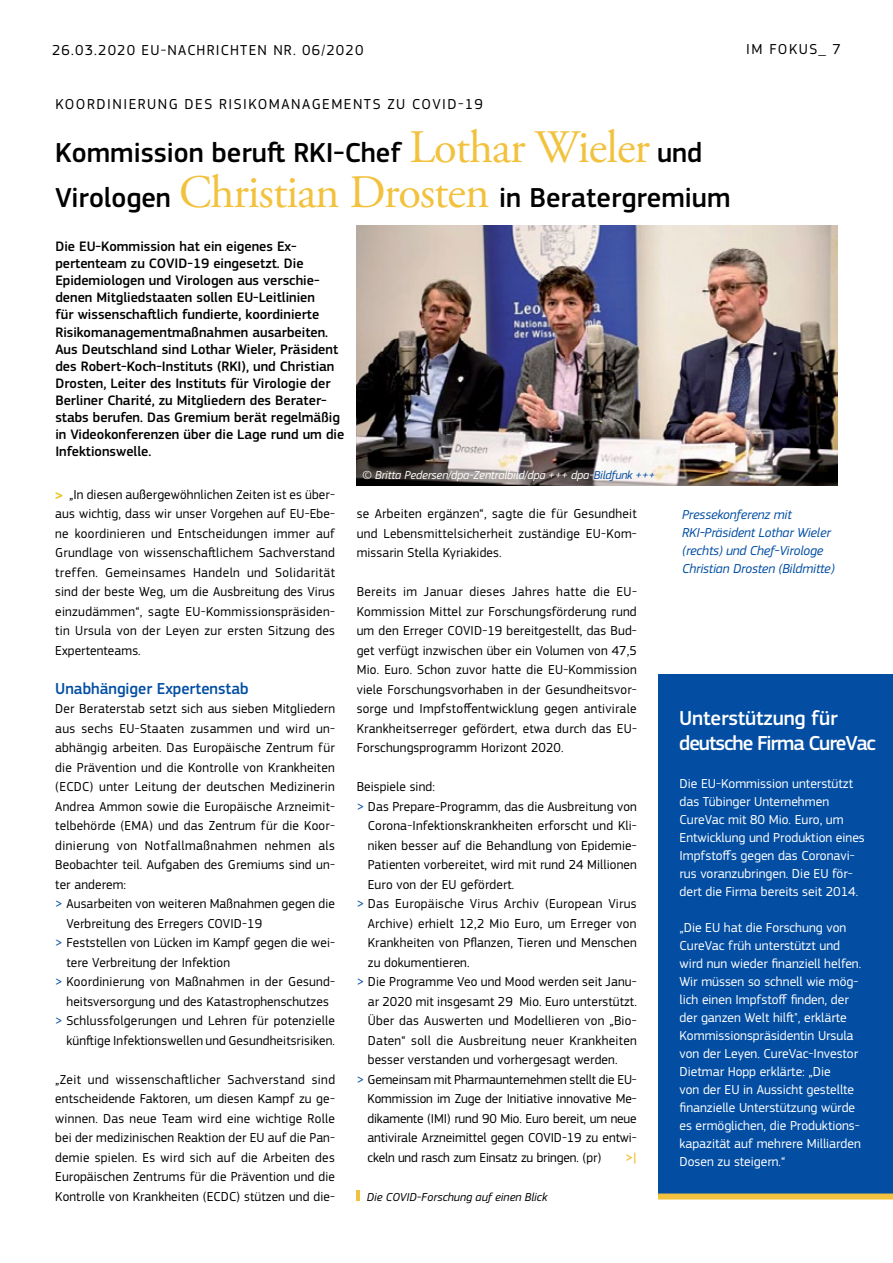
<style>
.page{position:relative;width:893px;height:1263px;background:#fff}
.page>*{position:absolute;margin:0;border:0;box-sizing:border-box;transform-origin:0 0}
.t1{font:500 28.5px/45px "EC Square Sans Pro";color:#000}
.t2{font:500 21px/25.5px "EC Square Sans Pro";letter-spacing:-.05em;color:#fff}
.t3{font:500 16.5px "EC Square Sans Pro";color:#034ea2}
.t4{font:15px "EC Square Sans Pro";letter-spacing:.08em;color:#000}
.t5{font:500 14.25px/17.1px "EC Square Sans Pro";color:#000}
.t6{font:13.5px/19.5px "EC Square Sans Pro";letter-spacing:.01em;color:#000;text-align:justify}
.t7{font:13.5px/18px "EC Square Sans Pro";color:#fff}
.t8{font:13.5px "EC Square Sans Pro";letter-spacing:-.01em;color:#000}
.t9{font:italic 13.5px/18px "EC Square Sans Pro";letter-spacing:-.01em;color:#034ea2}
.t10{font:13.5px "EC Square Sans Pro";letter-spacing:.035em;color:#000}
.t11{font:500 13.5px "EC Square Sans Pro";color:#f2c23e}
.t12{font:italic 12px "EC Square Sans Pro";letter-spacing:-.01em;color:#fff}
.t13{font:italic 12px "EC Square Sans Pro";color:#000}
.s1{font-family:"Adobe Garamond Pro";font-weight:400;font-size:46.5px;color:#f2c23e}
.s2{font-family:"Helvetica Neue LT";font-weight:700;font-stretch:condensed;color:#edc52a}
.s3{color:#034ea2}
</style>
<div class="page">
<svg style="left:357px;top:1191px;width:3px;height:10px"></svg>
<div style="left:658px;top:674px;width:235px;height:522px;background:#034ea2"></div>
<div style="left:658px;top:1193px;width:235px;height:6px;background:#f2c23e"></div>
<img style="left:357px;top:226px;width:480px;height:259px">
<p class="t4" style="left:52px;top:42px;width:313px">26.03.2020 EU-NACHRICHTEN NR. 06/2020</p>
<p class="t4" style="left:746px;top:41px;width:53px">im fokus</p>
<p class="t4" style="left:819px;top:41px;width:24px">_ 7</p>
<p class="t4" style="left:55px;top:95px;width:77px">koordi nieru</p>
<p class="t4" style="left:158px;top:95px;width:37px">ng des</p>
<p class="t4" style="left:219px;top:95px;width:9px">risik</p>
<p class="t4" style="left:258px;top:95px;width:56px">omanageme</p>
<p class="t4" style="left:353px;top:95px;width:131px">nts zu covid-19</p>
<h1 class="t1" style="left:55px;top:131px;width:677px">Kommission beruft RKI-Chef <span class="s1">Lothar Wieler</span> und<br>Virologen <span class="s1">Christian Drosten</span> in Beratergremium</h1>
<p class="t5" style="left:55px;top:238px;width:290px">Die EU-Kommission hat ein eigenes Ex&shy;pertenteam zu COVID-19 eingesetzt. Die Epidemiologen und Virologen aus verschie&shy;denen Mitgliedstaaten sollen EU-Leitlinien<br>für wissenschaftlich fundierte, koordinierte Risikomanagementmaßnahmen ausarbeiten.<br>Aus Deutschland sind Lothar Wieler, Präsident des Robert-Koch-Instituts (RKI), und Christian Drosten, Leiter des Instituts für Virologie der Berliner Charité, zu Mitgliedern des Berater&shy;stabs berufen. Das Gremium berät regelmäßig in Videokonferenzen über die Lage rund um die Infektionswelle.</p>
<p class="t6" style="left:55px;top:485px;width:281px"><span class="s2">&gt;</span> „In diesen außergewöhnlichen Zeiten ist es über&shy;aus wichtig, dass wir unser Vorgehen auf EU-Ebe&shy;ne koordinieren und Entscheidungen immer auf Grundlage von wissenschaftlichem Sachverstand treffen. Gemeinsames Handeln und Solidarität sind der beste Weg, um die Ausbreitung des Virus einzudämmen“, sagte EU-Kommissionspräsiden&shy;tin Ursula von der Leyen zur ersten Sitzung des Expertenteams.</p>
<p class="t3" style="left:55px;top:679px;width:195px">Unabhängiger Expertenstab</p>
<p class="t6" style="left:55px;top:699px;width:281px">Der Beraterstab setzt sich aus sieben Mitgliedern</p>
<p class="t6" style="left:55px;top:719px;width:281px">aus sechs EU-Staaten zusammen und wird un-</p>
<p class="t6" style="left:55px;top:738px;width:281px">abhängig arbeiten. Das Europäische Zentrum für</p>
<p class="t6" style="left:55px;top:758px;width:281px">die Prävention und die Kontrolle von Krankheiten</p>
<p class="t6" style="left:55px;top:777px;width:281px">(ECDC) unter Leitung der deutschen Medizinerin</p>
<p class="t6" style="left:55px;top:797px;width:281px">Andrea Ammon sowie die Europäische Arzneimit-</p>
<p class="t6" style="left:55px;top:816px;width:281px">telbehörde (EMA) und das Zentrum für die Koor-</p>
<p class="t10" style="left:55px;top:837px;width:281px">dinierung von Notfallmaßnahmen nehmen als</p>
<p class="t6" style="left:55px;top:855px;width:281px">Beobachter teil. Aufgaben des Gremiums sind un-</p>
<p class="t6" style="left:55px;top:875px;width:72px">ter anderem:</p>
<p class="t6" style="left:55px;top:894px;width:281px"><span class="s3">&gt;</span> Ausarbeiten von weiteren Maßnahmen gegen die</p>
<p class="t6" style="left:66px;top:914px;width:197px">Verbreitung des Erregers COVID-19</p>
<p class="t6" style="left:55px;top:933px;width:281px"><span class="s3">&gt;</span> Feststellen von Lücken im Kampf gegen die wei-</p>
<p class="t6" style="left:66px;top:953px;width:165px">tere Verbreitung der Infektion</p>
<p class="t6" style="left:55px;top:972px;width:281px"><span class="s3">&gt;</span> Koordinierung von Maßnahmen in der Gesund-</p>
<p class="t6" style="left:66px;top:992px;width:264px">heitsversorgung und des Katastrophenschutzes</p>
<p class="t6" style="left:55px;top:1011px;width:281px"><span class="s3">&gt;</span> Schlussfolgerungen und Lehren für potenzielle</p>
<p class="t6" style="left:66px;top:1031px;width:270px">künftige Infektionswellen und Gesundheitsrisiken.</p>
<p class="t6" style="left:55px;top:1070px;width:281px">„Zeit und wissenschaftlicher Sachverstand sind entscheidende Faktoren, um diesen Kampf zu ge&shy;winnen. Das neue Team wird eine wichtige Rolle bei der medizinischen Reaktion der EU auf die Pan&shy;demie spielen. Es wird sich auf die Arbeiten des Europäischen Zentrums für die Prävention und die Kontrolle von Krankheiten (ECDC) stützen und die-</p>
<p class="t12" style="left:362px;top:468px;width:294px">© Britta Pedersen/dpa-Zentralbild/dpa +++ dpa-<span class="s3">Bildfunk +++</span></p>
<p class="t6" style="left:357px;top:504px;width:282px">se Arbeiten ergänzen“, sagte die für Gesundheit und Lebensmittelsicherheit zuständige EU-Kom&shy;missarin Stella Kyriakides.</p>
<p class="t6" style="left:357px;top:582px;width:282px">Bereits im Januar dieses Jahres hatte die EU-Kommission Mittel zur Forschungsförderung rund um den Erreger COVID-19 bereitgestellt, das Bud&shy;get verfügt inzwischen über ein Volumen von 47,5<br>Mio. Euro. Schon zuvor hatte die EU-Kommission viele Forschungsvorhaben in der Gesundheitsvor&shy;sorge und Impfstoffentwicklung gegen antivirale Krankheitserreger gefördert, etwa durch das EU-Forschungsprogramm Horizont 2020.</p>
<p class="t6" style="left:357px;top:777px;width:80px">Beispiele sind:</p>
<p class="t6" style="left:357px;top:797px;width:282px"><span class="s3">&gt;</span> Das Prepare-Programm, das die Ausbreitung von</p>
<p class="t6" style="left:368px;top:816px;width:270px">Corona-Infektionskrankheiten erforscht und Kli-</p>
<p class="t6" style="left:368px;top:836px;width:270px">niken besser auf die Behandlung von Epidemie-</p>
<p class="t6" style="left:368px;top:855px;width:270px">Patienten vorbereitet, wird mit rund 24 Millionen</p>
<p class="t6" style="left:368px;top:875px;width:148px">Euro von der EU gefördert.</p>
<p class="t6" style="left:357px;top:894px;width:281px"><span class="s3">&gt;</span> Das Europäische Virus Archiv (European Virus</p>
<p class="t6" style="left:368px;top:914px;width:270px">Archive) erhielt 12,2 Mio Euro, um Erreger von</p>
<p class="t6" style="left:368px;top:933px;width:270px">Krankheiten von Pflanzen, Tieren und Menschen</p>
<p class="t6" style="left:368px;top:953px;width:103px">zu dokumentieren.</p>
<p class="t6" style="left:357px;top:972px;width:282px"><span class="s3">&gt;</span> Die Programme Veo und Mood werden seit Janu-</p>
<p class="t6" style="left:368px;top:992px;width:270px">ar 2020 mit insgesamt 29 Mio. Euro unterstützt.</p>
<p class="t6" style="left:368px;top:1011px;width:270px">Über das Auswerten und Modellieren von „Bio-</p>
<p class="t6" style="left:368px;top:1031px;width:270px">Daten“ soll die Ausbreitung neuer Krankheiten</p>
<p class="t6" style="left:368px;top:1050px;width:251px">besser verstanden und vorhergesagt werden.</p>
<p class="t8" style="left:357px;top:1071px;width:282px"><span class="s3">&gt;</span> Gemeinsam mit Pharmaunternehmen stellt die EU-</p>
<p class="t6" style="left:368px;top:1089px;width:271px">Kommission im Zuge der Initiative innovative Me-</p>
<p class="t8" style="left:368px;top:1110px;width:271px">dikamente (IMI) rund 90 Mio. Euro bereit, um neue</p>
<p class="t6" style="left:368px;top:1128px;width:271px">antivirale Arzneimittel gegen COVID-19 zu entwi-</p>
<p class="t8" style="left:368px;top:1149px;width:235px">ckeln und rasch zum Einsatz zu bringen. (pr)</p>
<p class="t11" style="left:626px;top:1149px;width:13px">&gt;|</p>
<p class="t13" style="left:367px;top:1190px;width:182px">Die COVID-Forschung auf einen Blick</p>
<p class="t9" style="left:682px;top:505px;width:154px">Pressekonferenz mit<br>RKI-Präsident Lothar Wieler (rechts) und Chef-Virologe<br>Christian Drosten (Bildmitte)</p>
<h2 class="t2" style="left:679px;top:705px;width:198px">Unterstützung für deutsche Firma CureVac</h2>
<p class="t7" style="left:679px;top:775px;width:187px">Die EU-Kommission unterstützt das Tübinger Unternehmen<br>CureVac mit 80 Mio. Euro, um<br>Entwicklung und Produktion eines<br>Impfstoffs gegen das Coronavi&shy;rus voranzubringen. Die EU för&shy;dert die Firma bereits seit 2014.</p>
<p class="t7" style="left:679px;top:919px;width:183px">„Die EU hat die Forschung von<br>CureVac früh unterstützt und wird nun wieder finanziell helfen.<br>Wir müssen so schnell wie mög&shy;lich einen Impfstoff finden, der der ganzen Welt hilft", erklärte<br>Kommissionspräsidentin Ursula von der Leyen. CureVac-Investor<br>Dietmar Hopp erklärte: „Die<br>von der EU in Aussicht gestellte finanzielle Unterstützung würde es ermöglichen, die Produktions&shy;kapazität auf mehrere Milliarden<br>Dosen zu steigern.“</p>
</div>
